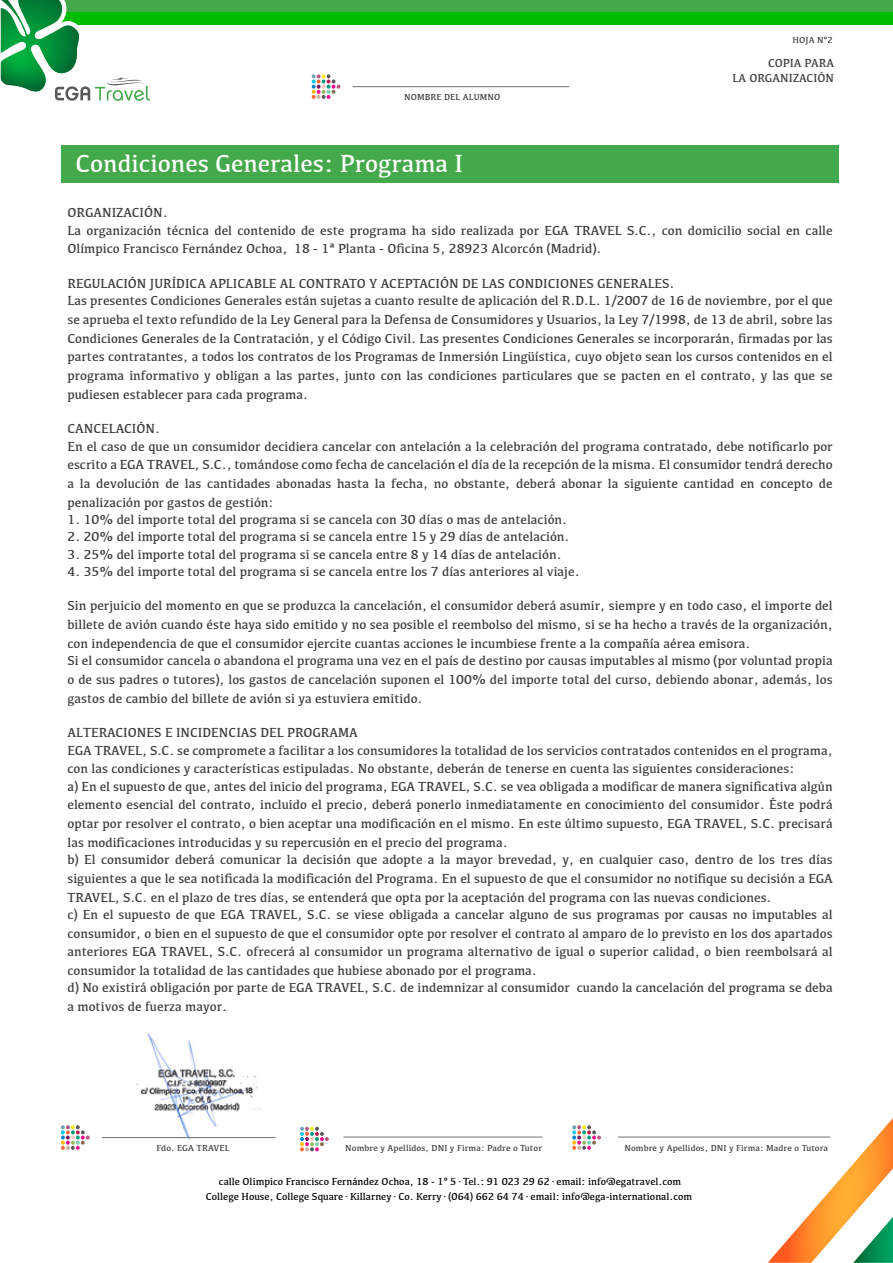
<style>
.page{position:relative;width:893px;height:1263px;background:#fff}
.page>*{position:absolute;margin:0;border:0;box-sizing:border-box;transform-origin:0 0}
.t1{font:25.5px "Kefa";color:#fff}
.t2{font:13.5px/18.8px "Kefa";color:#3c3b3e;text-align:justify}
.t3{font:12px/15px "Kefa";color:#3c3b3e;text-align:right}
.t4{font:10.5px/15.6px "Kefa";color:#000;text-align:center}
.t5{font:9px "Kefa";letter-spacing:.01em;color:#3c3b3e}
</style>
<div class="page">
<div style="left:1px;top:0;width:892px;height:12px;background:#44a94a"></div>
<div style="left:1px;top:12px;width:892px;height:13px;background:#00bc00"></div>
<svg style="left:1px;top:0;width:149px;height:101px"></svg>
<div style="left:61px;top:145px;width:778px;height:37px;background:#44a94a"></div>
<svg style="left:768px;top:1118px;width:125px;height:145px"></svg>
<img style="left:136px;top:1033px;width:124px;height:107px">
<hr style="left:102px;top:1137px;width:173px;height:1px;background:#707274">
<svg style="left:61px;top:1125px;width:29px;height:25px"></svg>
<svg style="left:572px;top:1125px;width:29px;height:25px"></svg>
<svg style="left:300px;top:1127px;width:29px;height:24px"></svg>
<hr style="left:343px;top:1137px;width:199px;height:1px;background:#707274">
<hr style="left:618px;top:1137px;width:212px;height:1px;background:#707274">
<hr style="left:353px;top:86px;width:216px;height:1px;background:#707274">
<svg style="left:312px;top:74px;width:28px;height:25px"></svg>
<p class="t5" style="left:793px;top:35px;width:42px">HOJA Nº2</p>
<p class="t5" style="left:404px;top:92px;width:98px">NOMBRE DEL ALUMNO</p>
<h1 class="t1" style="left:76px;top:149px;width:389px">Condiciones Generales: Programa I</h1>
<p class="t3" style="left:732px;top:56px;width:103px">COPIA PARA<br>LA ORGANIZACIÓN</p>
<p class="t2" style="left:67px;top:204px;width:767px;line-height:17.2px">ORGANIZACIÓN.<br>La organización técnica del contenido de este programa ha sido realizada por EGA TRAVEL S.C., con domicilio social en calle</p>
<p class="t2" style="left:67px;top:239px;width:536px">Olímpico Francisco Fernández Ochoa, 18 - 1ª Planta - Oficina 5, 28923 Alcorcón (Madrid).</p>
<p class="t2" style="left:67px;top:275px;width:767px;line-height:17.2px">REGULACIÓN JURÍDICA APLICABLE AL CONTRATO Y ACEPTACIÓN DE LAS CONDICIONES GENERALES.<br>Las presentes Condiciones Generales están sujetas a cuanto resulte de aplicación del R.D.L. 1/2007 de 16 de noviembre, por el que</p>
<p class="t2" style="left:67px;top:310px;width:767px">se aprueba el texto refundido de la Ley General para la Defensa de Consumidores y Usuarios, la Ley 7/1998, de 13 de abril, sobre las Condiciones Generales de la Contratación, y el Código Civil. Las presentes Condiciones Generales se incorporarán, firmadas por las partes contratantes, a todos los contratos de los Programas de Inmersión Lingüística, cuyo objeto sean los cursos contenidos en el programa informativo y obligan a las partes, junto con las condiciones particulares que se pacten en el contrato, y las que se pudiesen establecer para cada programa.</p>
<p class="t2" style="left:67px;top:420px;width:767px;line-height:17.2px">CANCELACIÓN.<br>En el caso de que un consumidor decidiera cancelar con antelación a la celebración del programa contratado, debe notificarlo por</p>
<p class="t2" style="left:67px;top:455px;width:767px">escrito a EGA TRAVEL, S.C., tomándose como fecha de cancelación el día de la recepción de la misma. El consumidor tendrá derecho a la devolución de las cantidades abonadas hasta la fecha, no obstante, deberá abonar la siguiente cantidad en concepto de penalización por gastos de gestión:</p>
<p class="t2" style="left:67px;top:510px;width:501px">1. 10% del importe total del programa si se cancela con 30 días o mas de antelación.</p>
<p class="t2" style="left:67px;top:527px;width:504px">2. 20% del importe total del programa si se cancela entre 15 y 29 días de antelación.</p>
<p class="t2" style="left:67px;top:545px;width:496px">3. 25% del importe total del programa si se cancela entre 8 y 14 días de antelación.</p>
<p class="t2" style="left:67px;top:562px;width:514px">4. 35% del importe total del programa si se cancela entre los 7 días anteriores al viaje.</p>
<p class="t2" style="left:67px;top:596px;width:767px">Sin perjuicio del momento en que se produzca la cancelación, el consumidor deberá asumir, siempre y en todo caso, el importe del billete de avión cuando éste haya sido emitido y no sea posible el reembolso del mismo, si se ha hecho a través de la organización, con independencia de que el consumidor ejercite cuantas acciones le incumbiese frente a la compañía aérea emisora.</p>
<p class="t2" style="left:67px;top:651px;width:767px">Si el consumidor cancela o abandona el programa una vez en el país de destino por causas imputables al mismo (por voluntad propia o de sus padres o tutores), los gastos de cancelación suponen el 100% del importe total del curso, debiendo abonar, además, los gastos de cambio del billete de avión si ya estuviera emitido.</p>
<p class="t2" style="left:67px;top:724px;width:767px;line-height:17.2px">ALTERACIONES E INCIDENCIAS DEL PROGRAMA<br>EGA TRAVEL, S.C. se compromete a facilitar a los consumidores la totalidad de los servicios contratados contenidos en el programa,</p>
<p class="t2" style="left:67px;top:760px;width:767px;line-height:17.2px">con las condiciones y características estipuladas. No obstante, deberán de tenerse en cuenta las siguientes consideraciones:<br>a) En el supuesto de que, antes del inicio del programa, EGA TRAVEL, S.C. se vea obligada a modificar de manera significativa algún</p>
<p class="t2" style="left:67px;top:795px;width:767px">elemento esencial del contrato, incluido el precio, deberá ponerlo inmediatamente en conocimiento del consumidor. Éste podrá optar por resolver el contrato, o bien aceptar una modificación en el mismo. En este último supuesto, EGA TRAVEL, S.C. precisará las modificaciones introducidas y su repercusión en el precio del programa.</p>
<p class="t2" style="left:67px;top:850px;width:767px">b) El consumidor deberá comunicar la decisión que adopte a la mayor brevedad, y, en cualquier caso, dentro de los tres días siguientes a que le sea notificada la modificación del Programa. En el supuesto de que el consumidor no notifique su decisión a EGA TRAVEL, S.C. en el plazo de tres días, se entenderá que opta por la aceptación del programa con las nuevas condiciones.</p>
<p class="t2" style="left:67px;top:905px;width:767px">c) En el supuesto de que EGA TRAVEL, S.C. se viese obligada a cancelar alguno de sus programas por causas no imputables al consumidor, o bien en el supuesto de que el consumidor opte por resolver el contrato al amparo de lo previsto en los dos apartados anteriores EGA TRAVEL, S.C. ofrecerá al consumidor un programa alternativo de igual o superior calidad, o bien reembolsará al consumidor la totalidad de las cantidades que hubiese abonado por el programa.</p>
<p class="t2" style="left:67px;top:978px;width:767px">d) No existirá obligación por parte de EGA TRAVEL, S.C. de indemnizar al consumidor cuando la cancelación del programa se deba a motivos de fuerza mayor.</p>
<p class="t5" style="left:157px;top:1143px;width:75px">Fdo. EGA TRAVEL</p>
<p class="t5" style="left:345px;top:1143px;width:198px">Nombre y Apellidos, DNI y Firma: Padre o Tutor</p>
<p class="t5" style="left:624px;top:1143px;width:205px">Nombre y Apellidos, DNI y Firma: Madre o Tutora</p>
<p class="t4" style="left:206px;top:1173px;width:488px">calle Olimpico Francisco Fernández Ochoa, 18 - 1º 5 · Tel.: 91 023 29 62 · email: info@egatravel.com<br>College House, College Square · Killarney · Co. Kerry · (064) 662 64 74 · email: info@ega-international.com</p>
</div>
